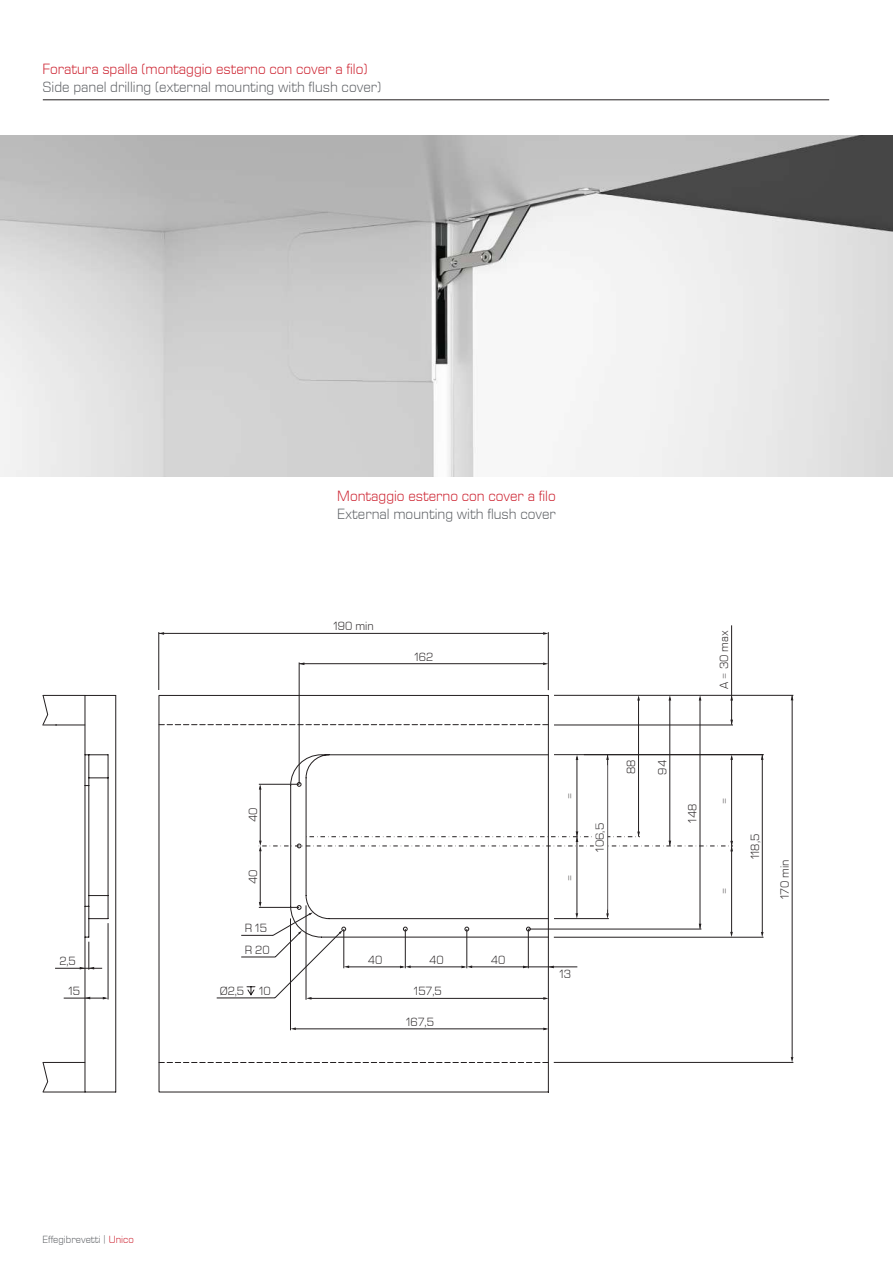
<style>
.page{position:relative;width:893px;height:1263px;background:#fff}
.page>*{position:absolute;margin:0;border:0;box-sizing:border-box;transform-origin:0 0}
.t1{font:300 15px "Eurostile Next LT Pro";color:#595c60}
.t2{font:300 15px "Eurostile Next LT Pro";color:#cb1a28}
.t3{font:300 12px "Eurostile Next LT Pro";color:#231f20}
.t4{font:300 10.5px "Eurostile Next LT Pro";color:#595c60}
.s1{color:#cb1a28}
</style>
<div class="page">
<img style="left:0;top:135px;width:893px;height:341px">
<hr style="left:43px;top:100px;width:786px;height:1px;background:#231f20">
<hr style="left:43px;top:1092px;width:42px;height:1px;background:#231f20">
<hr style="left:43px;top:695px;width:42px;height:1px;background:#231f20">
<hr style="left:43px;top:725px;width:42px;height:1px;background:#231f20">
<hr style="left:43px;top:1062px;width:42px;height:1px;background:#231f20">
<svg style="left:43px;top:695px;width:5px;height:397px"></svg>
<hr style="left:85px;top:695px;width:31px;height:1px;background:#231f20">
<hr style="left:85px;top:1092px;width:31px;height:1px;background:#231f20">
<hr style="left:108px;top:778px;width:1px;height:117px;background:#231f20">
<svg style="left:86px;top:895px;width:23px;height:24px"></svg>
<hr style="left:89px;top:906px;width:1px;height:31px;background:#231f20">
<hr style="left:89px;top:755px;width:1px;height:30px;background:#231f20">
<svg style="left:86px;top:754px;width:23px;height:25px"></svg>
<hr style="left:89px;top:785px;width:1px;height:121px;background:#231f20">
<hr style="left:115px;top:695px;width:1px;height:397px;background:#231f20">
<hr style="left:85px;top:695px;width:1px;height:397px;background:#231f20">
<hr style="left:64px;top:998px;width:41px;height:1px;background:#231f20">
<hr style="left:55px;top:968px;width:47px;height:1px;background:#231f20">
<svg style="left:80px;top:937px;width:14px;height:33px"></svg>
<hr style="left:108px;top:923px;width:1px;height:76px;background:#231f20">
<hr style="left:548px;top:632px;width:1px;height:58px;background:#231f20">
<svg style="left:543px;top:662px;width:5px;height:3px"></svg>
<hr style="left:299px;top:663px;width:245px;height:1px;background:#231f20">
<hr style="left:299px;top:662px;width:1px;height:122px;background:#231f20">
<svg style="left:159px;top:695px;width:390px;height:397px"></svg>
<hr style="left:554px;top:754px;width:209px;height:1px;background:#231f20">
<hr style="left:554px;top:937px;width:209px;height:1px;background:#231f20">
<hr style="left:638px;top:698px;width:1px;height:139px;background:#231f20">
<svg style="left:543px;top:1027px;width:6px;height:3px"></svg>
<svg style="left:291px;top:1027px;width:5px;height:3px"></svg>
<hr style="left:295px;top:1028px;width:251px;height:1px;background:#231f20">
<hr style="left:290px;top:918px;width:1px;height:112px;background:#231f20">
<hr style="left:669px;top:698px;width:1px;height:148px;background:#231f20">
<hr style="left:700px;top:698px;width:1px;height:231px;background:#231f20">
<hr style="left:762px;top:755px;width:1px;height:177px;background:#231f20">
<hr style="left:554px;top:695px;width:239px;height:1px;background:#231f20">
<hr style="left:731px;top:625px;width:1px;height:100px;background:#231f20">
<hr style="left:554px;top:725px;width:179px;height:1px;background:#231f20">
<svg style="left:217px;top:755px;width:516px;height:245px"></svg>
<hr style="left:554px;top:1062px;width:239px;height:1px;background:#231f20">
<hr style="left:792px;top:695px;width:1px;height:362px;background:#231f20">
<svg style="left:543px;top:632px;width:5px;height:3px"></svg>
<hr style="left:159px;top:633px;width:385px;height:1px;background:#231f20">
<hr style="left:158px;top:632px;width:1px;height:58px;background:#231f20">
<svg style="left:159px;top:1062px;width:389px;height:1px"></svg>
<svg style="left:159px;top:724px;width:389px;height:1px"></svg>
<p class="t2" style="left:43px;top:61px;width:326px">Foratura spalla (montaggio esterno con cover a filo)</p>
<p class="t1" style="left:43px;top:79px;width:340px">Side panel drilling (external mounting with flush cover)</p>
<p class="t3" style="left:59px;top:954px;width:18px">2,5</p>
<p class="t3" style="left:69px;top:984px;width:13px">15</p>
<p class="t4" style="left:43px;top:1233px;width:93px">Effegibrevetti | <span class="s1">Unico</span></p>
<p class="t2" style="left:337px;top:487px;width:220px">Montaggio esterno con cover a filo</p>
<p class="t1" style="left:337px;top:505px;width:220px">External mounting with flush cover</p>
<p class="t3" style="left:334px;top:620px;width:42px">190 min</p>
<p class="t3" style="left:414px;top:650px;width:20px">162</p>
<p class="t3" style="left:717px;top:689px;width:60px;rotate:-90deg">A = 30 max</p>
<p class="t3" style="left:247px;top:822px;width:16px;rotate:-90deg">40</p>
<p class="t3" style="left:563px;top:799px;width:8px;rotate:-90deg">=</p>
<p class="t3" style="left:247px;top:884px;width:16px;rotate:-90deg">40</p>
<p class="t3" style="left:563px;top:880px;width:8px;rotate:-90deg">=</p>
<p class="t3" style="left:245px;top:922px;width:24px">R 15</p>
<p class="t3" style="left:245px;top:944px;width:26px">R 20</p>
<p class="t3" style="left:220px;top:984px;width:52px">Ø2,5 10</p>
<p class="t3" style="left:368px;top:953px;width:16px">40</p>
<p class="t3" style="left:429px;top:953px;width:16px">40</p>
<p class="t3" style="left:491px;top:953px;width:16px">40</p>
<p class="t3" style="left:414px;top:985px;width:29px">157,5</p>
<p class="t3" style="left:406px;top:1015px;width:29px">167,5</p>
<p class="t3" style="left:559px;top:968px;width:13px">13</p>
<p class="t3" style="left:625px;top:774px;width:16px;rotate:-90deg">88</p>
<p class="t3" style="left:656px;top:774px;width:16px;rotate:-90deg">94</p>
<p class="t3" style="left:717px;top:804px;width:8px;rotate:-90deg">=</p>
<p class="t3" style="left:686px;top:822px;width:20px;rotate:-90deg">148</p>
<p class="t3" style="left:593px;top:851px;width:30px;rotate:-90deg">106,5</p>
<p class="t3" style="left:748px;top:859px;width:27px;rotate:-90deg">118,5</p>
<p class="t3" style="left:717px;top:894px;width:8px;rotate:-90deg">=</p>
<p class="t3" style="left:778px;top:899px;width:41px;rotate:-90deg">170 min</p>
</div>
